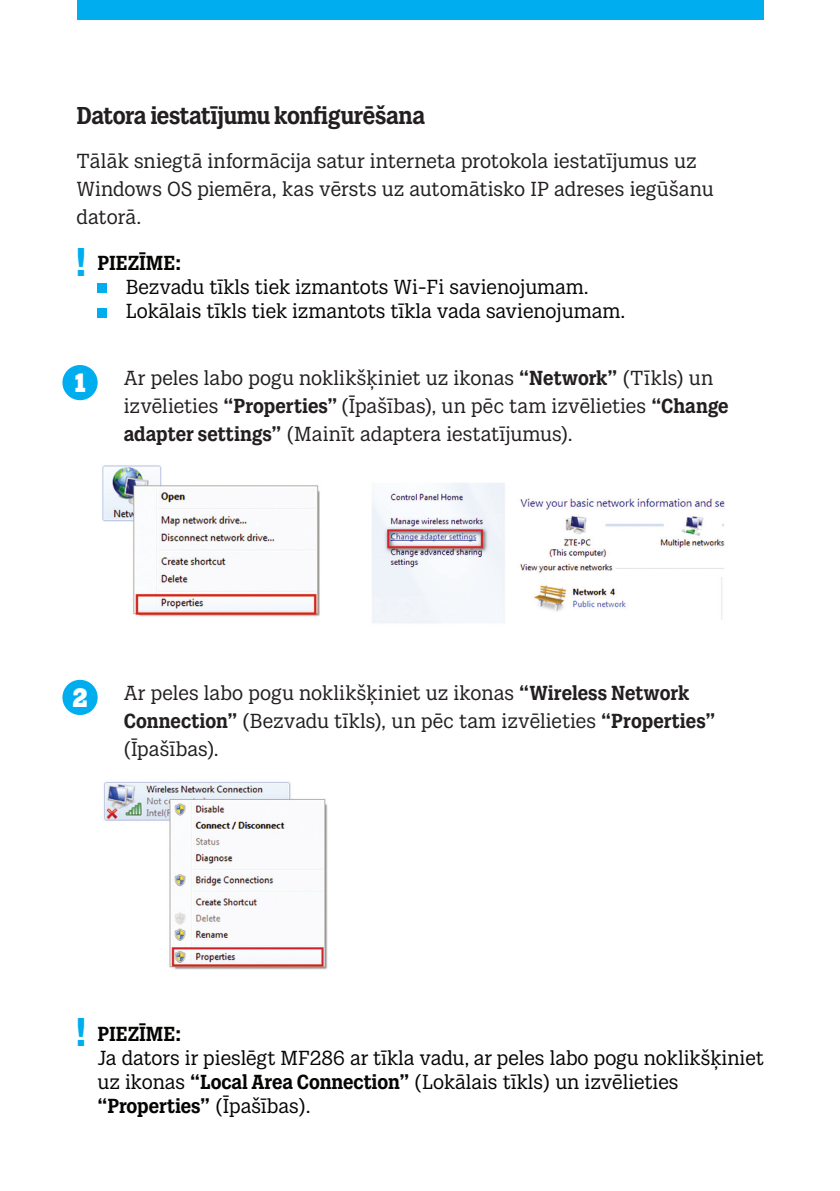
<style>
.page{position:relative;width:840px;height:1191px;background:#fff}
.page>*{position:absolute;margin:0;border:0;box-sizing:border-box;transform-origin:0 0}
.t1{font:700 39.6px "Tele 2 Slab";color:#00aeef}
.t2{font:800 26.2px "Tele 2 Slab";color:#fff}
.t3{font:700 24px "Tele 2 Slab";letter-spacing:-.015em;color:#231f20}
.t4{font:20px/28px "Tele 2 Slab";letter-spacing:.005em;color:#231f20}
.t5{font:20px/24px "Tele 2 Slab";color:#050504}
.t6{font:700 20px "Tele 2 Slab";color:#050504}
.s1{font-weight:700}
</style>
<div class="page">
<div style="left:77px;top:0;width:686px;height:19px;background:#00aeef"></div>
<div style="left:97px;top:284px;width:10px;height:9px;background:#00aeef"></div>
<div style="left:97px;top:308px;width:10px;height:10px;background:#00aeef"></div>
<div style="left:62px;top:365px;width:36px;height:35px;background:#00aeef;border-radius:50%"></div>
<div style="left:62px;top:680px;width:36px;height:35px;background:#00aeef;border-radius:50%"></div>
<img style="left:102px;top:465px;width:218px;height:152px">
<img style="left:372px;top:483px;width:353px;height:140px">
<img style="left:104px;top:781px;width:224px;height:189px">
<p class="t3" style="left:77px;top:101px;width:349px">Datora iestatījumu konfigurēšana</p>
<p class="t4" style="left:77px;top:147px;width:638px">Tālāk sniegtā informācija satur interneta protokola iestatījumus uz<br>Windows OS piemēra, kas vērsts uz automātisko IP adreses iegūšanu datorā.</p>
<h1 class="t1" style="left:75px;top:239px;width:13px">!</h1>
<p class="t6" style="left:97px;top:251px;width:85px">PIEZĪME:</p>
<p class="t5" style="left:126px;top:275px;width:500px">Bezvadu tīkls tiek izmantots Wi-Fi savienojumam.<br>Lokālais tīkls tiek izmantots tīkla vada savienojumam.</p>
<h2 class="t2" style="left:75px;top:369px;width:12px">1</h2>
<p class="t4" style="left:124px;top:364px;width:606px">Ar peles labo pogu noklikšķiniet uz ikonas <span class="s1">“Network”</span> (Tīkls) un izvēlieties <span class="s1">“Properties”</span> (Īpašības), un pēc tam izvēlieties <span class="s1">“Change adapter settings”</span> (Mainīt adaptera iestatījumus).</p>
<h2 class="t2" style="left:73px;top:684px;width:16px">2</h2>
<p class="t4" style="left:124px;top:678px;width:593px">Ar peles labo pogu noklikšķiniet uz ikonas <span class="s1">“Wireless Network<br>Connection”</span> (Bezvadu tīkls), un pēc tam izvēlieties <span class="s1">“Properties” </span>(Īpašības).</p>
<h1 class="t1" style="left:75px;top:1009px;width:13px">!</h1>
<p class="t6" style="left:97px;top:1022px;width:85px">PIEZĪME:</p>
<p class="t5" style="left:97px;top:1045px;width:667px">Ja dators ir pieslēgt MF286 ar tīkla vadu, ar peles labo pogu noklikšķiniet uz ikonas <span class="s1">“Local Area Connection”</span> (Lokālais tīkls) un izvēlieties <span class="s1">“Properties”</span> (Īpašības).</p>
</div>
